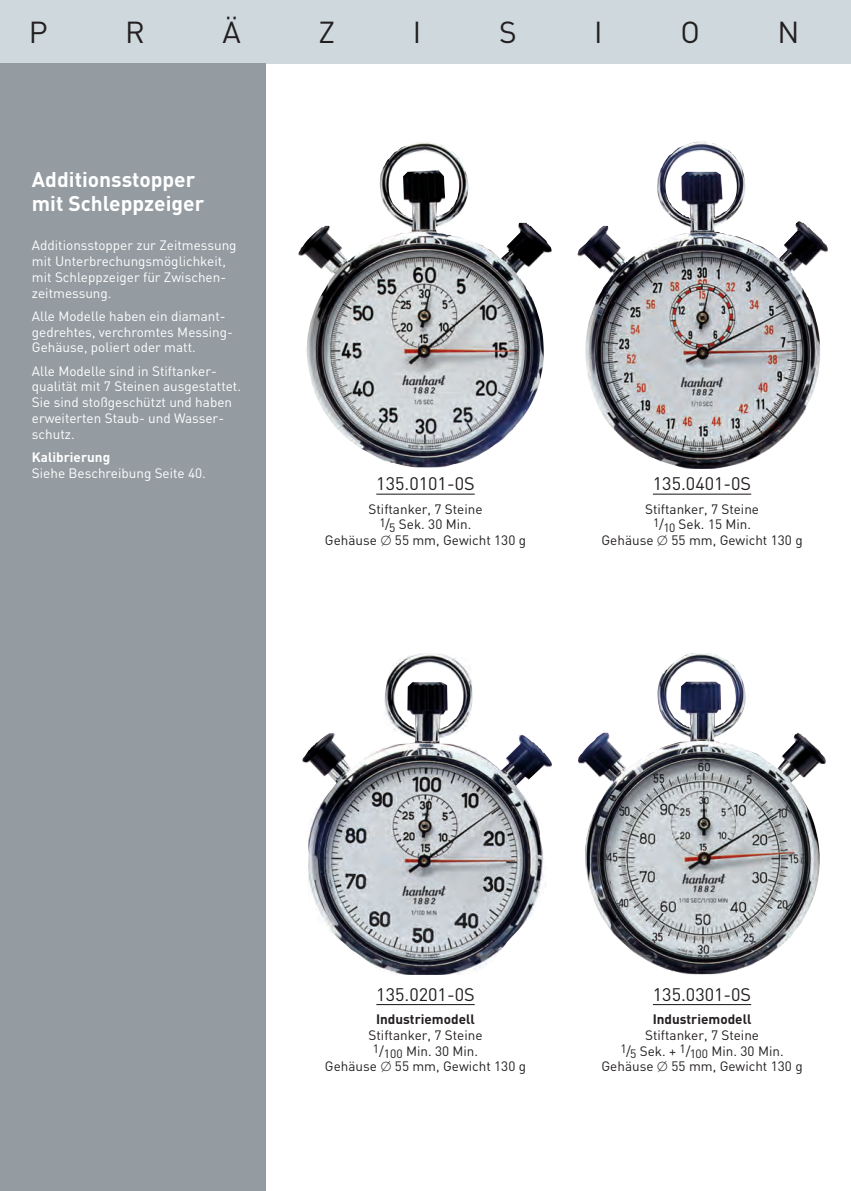
<style>
.page{position:relative;width:851px;height:1191px;background:#fff}
.page>*{position:absolute;margin:0;border:0;box-sizing:border-box;transform-origin:0 0}
.t1{font:30px "DIN";color:#231f20}
.t2{font:700 21px/24px "DIN";color:#fff}
.t3{font:18px "DIN";color:#231f20}
.t4{font:13.5px/15.8px "DIN";color:#fff}
.t5{font:13.5px/15.8px "DIN";color:#231f20;text-align:center}
.t6{font:700 13.5px "DIN";color:#231f20}
.t7{font:700 13.5px "DIN";color:#fff}
.s1{font-family:"European Pi Two"}
</style>
<div class="page">
<div style="left:0;top:0;width:850px;height:64px;background:#ced8dd"></div>
<div style="left:0;top:64px;width:266px;height:1127px;background:#949ca1"></div>
<hr style="left:850px;top:64px;width:1px;height:1127px;background:#949ca1">
<img style="left:298px;top:142px;width:253px;height:325px">
<img style="left:577px;top:142px;width:250px;height:327px">
<img style="left:302px;top:657px;width:250px;height:318px">
<img style="left:578px;top:655px;width:247px;height:319px">
<hr style="left:376px;top:493px;width:98px;height:1px;background:#231f20">
<hr style="left:652px;top:493px;width:99px;height:1px;background:#231f20">
<hr style="left:376px;top:1004px;width:98px;height:1px;background:#231f20">
<hr style="left:652px;top:1004px;width:99px;height:1px;background:#231f20">
<h1 class="t1" style="left:29px;top:15px;width:20px">P</h1>
<h1 class="t1" style="left:125px;top:15px;width:21px">R</h1>
<h1 class="t1" style="left:222px;top:15px;width:20px">Ä</h1>
<h1 class="t1" style="left:318px;top:15px;width:18px">Z</h1>
<h1 class="t1" style="left:413px;top:15px;width:10px">I</h1>
<h1 class="t1" style="left:499px;top:15px;width:19px">S</h1>
<h1 class="t1" style="left:594px;top:15px;width:10px">I</h1>
<h1 class="t1" style="left:680px;top:15px;width:21px">O</h1>
<h1 class="t1" style="left:777px;top:15px;width:23px">N</h1>
<h2 class="t2" style="left:32px;top:166px;width:174px">Additionsstopper mit Schleppzeiger</h2>
<p class="t4" style="left:32px;top:237px;width:206px">Additionsstopper zur Zeitmessung mit Unterbrechungsmöglichkeit, mit Schleppzeiger für Zwischen&shy;zeitmessung.</p>
<p class="t4" style="left:32px;top:308px;width:202px">Alle Modelle haben ein diamant&shy;gedrehtes, verchromtes Messing-<br>Gehäuse, poliert oder matt.</p>
<p class="t4" style="left:32px;top:362px;width:211px">Alle Modelle sind in Stiftanker&shy;qualität mit 7 Steinen ausgestattet.<br>Sie sind stoßgeschützt und haben erweiterten Staub- und Wasser&shy;schutz.</p>
<p class="t7" style="left:32px;top:449px;width:80px">Kalibrierung</p>
<p class="t4" style="left:32px;top:464px;width:175px">Siehe Beschreibung Seite 40.</p>
<h3 class="t3" style="left:376px;top:473px;width:100px">135.0101-0S</h3>
<p class="t5" style="left:325px;top:500px;width:203px">Stiftanker, 7 Steine<br><sup>1</sup>/<sub>5</sub> Sek. 30 Min.<br>Gehäuse <span class="s1">-</span> 55 mm, Gewicht 130 g</p>
<h3 class="t3" style="left:652px;top:473px;width:100px">135.0401-0S</h3>
<p class="t5" style="left:601px;top:500px;width:203px">Stiftanker, 7 Steine<br><sup>1</sup>/<sub>10</sub> Sek. 15 Min.<br>Gehäuse <span class="s1">-</span> 55 mm, Gewicht 130 g</p>
<h3 class="t3" style="left:376px;top:983px;width:100px">135.0201-0S</h3>
<p class="t6" style="left:376px;top:1011px;width:100px">Industriemodell</p>
<p class="t5" style="left:325px;top:1026px;width:203px">Stiftanker, 7 Steine<br><sup>1</sup>/<sub>100</sub> Min. 30 Min.<br>Gehäuse <span class="s1">-</span> 55 mm, Gewicht 130 g</p>
<h3 class="t3" style="left:652px;top:983px;width:100px">135.0301-0S</h3>
<p class="t6" style="left:652px;top:1011px;width:100px">Industriemodell</p>
<p class="t5" style="left:601px;top:1026px;width:203px">Stiftanker, 7 Steine<br><sup>1</sup>/<sub>5</sub> Sek. + <sup>1</sup>/<sub>100</sub> Min. 30 Min.<br>Gehäuse <span class="s1">-</span> 55 mm, Gewicht 130 g</p>
</div>
